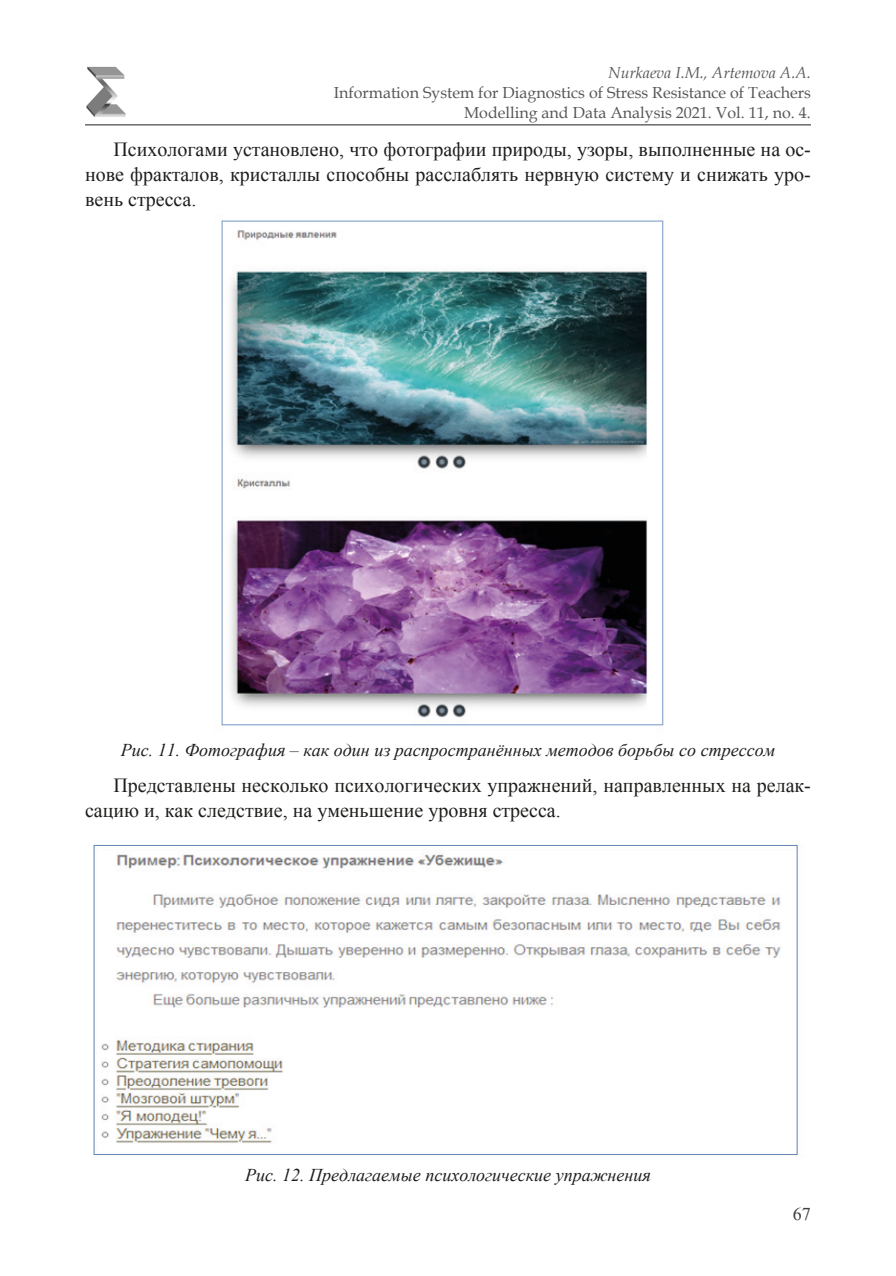
<style>
.page{position:relative;width:896px;height:1276px;background:#fff}
.page>*{position:absolute;margin:0;border:0;box-sizing:border-box;transform-origin:0 0}
.t1{font:20px/25px "Times New Roman";color:#1d1d1b;text-align:justify}
.Рис{font:italic 18px "Times New Roman";color:#1d1d1b}
.t2{font:18px "Times New Roman";color:#3d3d3c}
.t3{font:16px/20px "Book Antiqua";color:#575756;text-align:right}
.t4{font:italic 16px "Book Antiqua";color:#575756}
</style>
<div class="page">
<hr style="left:85px;top:124px;width:726px;height:1px;background:#1d1d1b">
<img style="left:86px;top:67px;width:40px;height:50px">
<img style="left:221px;top:220px;width:443px;height:506px">
<img style="left:93px;top:844px;width:705px;height:311px">
<p class="t4" style="left:608px;top:62px;width:204px">Nurkaeva I.M., Artemova A.A.</p>
<p class="t3" style="left:334px;top:83px;width:478px">Information System for Diagnostics of Stress Resistance of Teachers<br>Modelling and Data Analysis 2021. Vol. 11, no. 4.</p>
<p class="t1" style="left:85px;top:136px;width:727px;text-indent:28px">Психологами установлено, что фотографии природы, узоры, выполненные на ос&shy;нове фракталов, кристаллы способны расслаблять нервную систему и снижать уро&shy;вень стресса.</p>
<p class="Рис" style="left:121px;top:737px;width:656px">Рис. 11. Фотография – как один из распространённых методов борьбы со стрессом</p>
<p class="t1" style="left:85px;top:772px;width:727px;text-indent:28px">Представлены несколько психологических упражнений, направленных на релак&shy;сацию и, как следствие, на уменьшение уровня стресса.</p>
<p class="Рис" style="left:245px;top:1162px;width:407px">Рис. 12. Предлагаемые психологические упражнения</p>
<p class="t2" style="left:793px;top:1202px;width:19px">67</p>
</div>
